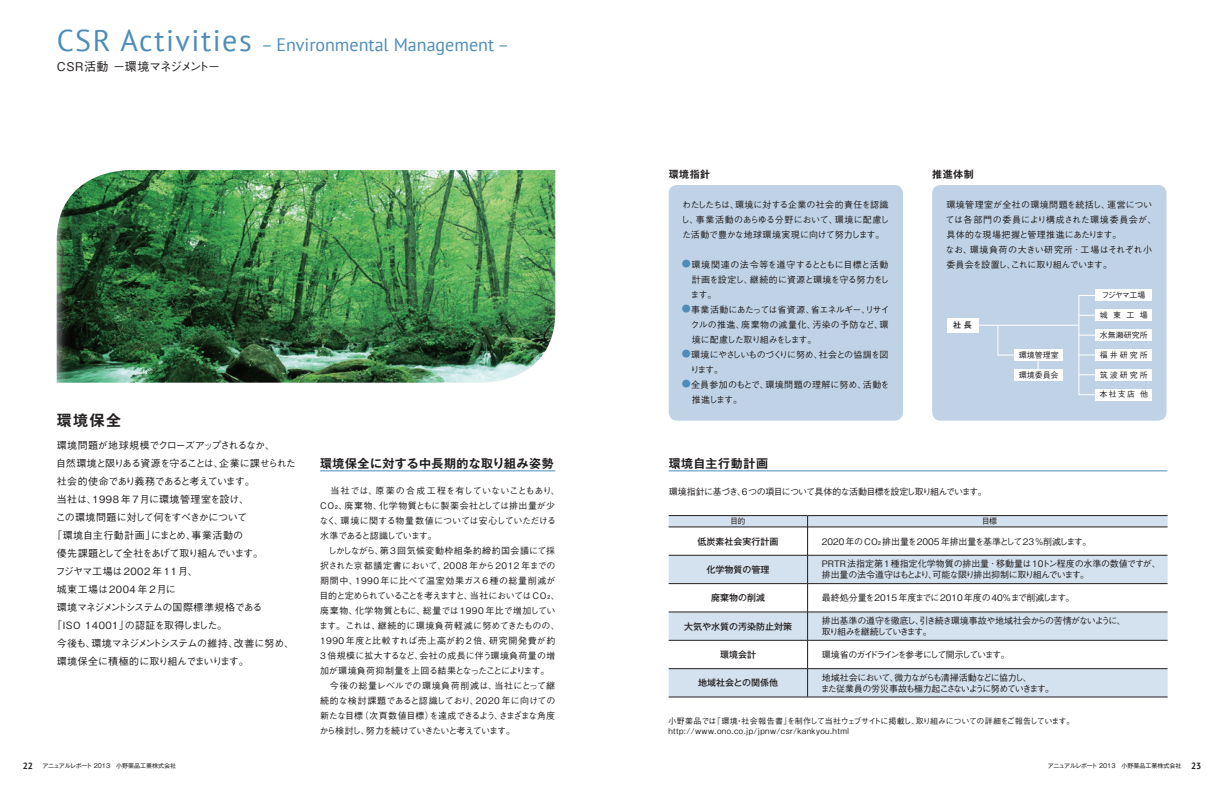
<style>
.page{position:relative;width:1224px;height:792px;background:#fff}
.page>*{position:absolute;margin:0;border:0;box-sizing:border-box;transform-origin:0 0}
.t1{font:18px "PT Sans";color:#4d8db9}
.t2{font:700 15px "Gothic MB101 Pro De";color:#231f20}
.t3{font:700 12px "Gothic MB101 Pro De";letter-spacing:.04em;color:#231f20}
.t4{font:500 12px "Gothic BBB Pro";letter-spacing:-.02em;color:#231f20}
.t5{font:500 10px "Gothic BBB Pro";letter-spacing:.05em;color:#231f20}
.t6{font:500 10px "Gothic BBB Pro";letter-spacing:-.025em;color:#231f20}
.t7{font:500 10px "Gothic BBB Pro";letter-spacing:-.08em;color:#231f20}
.t8{font:500 10px "Gothic BBB Pro";letter-spacing:-.045em;color:#231f20}
.t9{font:500 10px "Gothic BBB Pro";letter-spacing:-.095em;color:#231f20}
.t10{font:500 10px "Gothic BBB Pro";letter-spacing:-.085em;color:#231f20}
.t11{font:500 10px "Gothic BBB Pro";letter-spacing:-.055em;color:#231f20}
.t12{font:500 10px "Gothic BBB Pro";letter-spacing:-.09em;color:#231f20}
.t13{font:700 10px "Gothic MB101 Pro De";letter-spacing:.05em;color:#231f20}
.t14{font:500 9px/15px "Gothic BBB Pro";letter-spacing:.01em;color:#231f20}
.t15{font:500 9px/15px "Gothic BBB Pro";letter-spacing:-.02em;color:#231f20}
.t16{font:500 9px/15px "Gothic BBB Pro";letter-spacing:.02em;color:#231f20}
.t17{font:500 9px "Gothic BBB Pro";color:#231f20}
.t18{font:500 9px/11px "Gothic BBB Pro";letter-spacing:-.085em;color:#231f20}
.t19{font:500 9px/11px "Gothic BBB Pro";letter-spacing:-.115em;color:#231f20}
.t20{font:500 9px "Gothic MB101 Pro";color:#231f20}
.t21{font:500 9px "Gothic BBB Pro";letter-spacing:-.08em;color:#231f20}
.t22{font:500 9px/15px "Gothic BBB Pro";letter-spacing:-.09em;color:#231f20}
.t23{font:500 9px "Gothic BBB Pro";letter-spacing:-.15em;color:#231f20}
.t24{font:500 8px/10.5px "Gothic BBB Pro";letter-spacing:.05em;color:#231f20}
.t25{font:500 8px "Gothic BBB Pro";letter-spacing:.015em;color:#231f20}
.t26{font:500 8px "Gothic MB101 Pro";color:#231f20}
.t27{font:6px "Gothic MB101 Pro";color:#231f20}
.s1{font-size:30px}
.s2{color:#4d8db9}
.s3{font-family:"PT Sans";font-weight:700;font-size:9px}
</style>
<div class="page">
<img style="left:57px;top:170px;width:498px;height:213px">
<svg style="left:669px;top:516px;width:499px;height:181px;background:#cddae6"></svg>
<svg style="left:669px;top:528px;width:499px;height:140px"></svg>
<hr style="left:669px;top:555px;width:139px;height:1px;background:#231f20">
<hr style="left:808px;top:555px;width:360px;height:1px;background:#231f20">
<hr style="left:669px;top:583px;width:139px;height:1px;background:#231f20">
<hr style="left:808px;top:583px;width:360px;height:1px;background:#231f20">
<hr style="left:669px;top:612px;width:139px;height:1px;background:#231f20">
<hr style="left:808px;top:612px;width:360px;height:1px;background:#231f20">
<hr style="left:669px;top:640px;width:139px;height:1px;background:#231f20">
<hr style="left:808px;top:640px;width:360px;height:1px;background:#231f20">
<hr style="left:669px;top:668px;width:139px;height:1px;background:#231f20">
<hr style="left:808px;top:668px;width:360px;height:1px;background:#231f20">
<hr style="left:669px;top:515px;width:139px;height:1px;background:#231f20">
<hr style="left:808px;top:515px;width:360px;height:1px;background:#231f20">
<hr style="left:669px;top:527px;width:138px;height:1px;background:#231f20">
<hr style="left:808px;top:527px;width:360px;height:1px;background:#231f20">
<hr style="left:669px;top:697px;width:139px;height:1px;background:#231f20">
<hr style="left:808px;top:697px;width:360px;height:1px;background:#231f20">
<svg style="left:807px;top:516px;width:1px;height:181px"></svg>
<hr style="left:320px;top:470px;width:235px;height:1px;background:#4d8db9">
<hr style="left:669px;top:470px;width:498px;height:1px;background:#4d8db9">
<div style="left:669px;top:185px;width:234px;height:236px;background:#c0d3e6;border-radius:9px"></div>
<div style="left:932px;top:185px;width:235px;height:236px;background:#c0d3e6;border-radius:9px"></div>
<div style="left:1078px;top:295px;width:18px;height:100px;border:1px solid #fff"></div>
<svg style="left:997px;top:324px;width:27px;height:32px"></svg>
<svg style="left:1079px;top:315px;width:17px;height:1px"></svg>
<svg style="left:1079px;top:335px;width:17px;height:1px"></svg>
<svg style="left:1079px;top:354px;width:17px;height:1px"></svg>
<svg style="left:1079px;top:374px;width:17px;height:1px"></svg>
<hr style="left:967px;top:325px;width:112px;height:1px;background:#fff">
<div style="left:947px;top:318px;width:31px;height:14px;background:#fff"></div>
<div style="left:1096px;top:290px;width:56px;height:11px;background:#fff"></div>
<div style="left:1096px;top:310px;width:56px;height:11px;background:#fff"></div>
<div style="left:1096px;top:329px;width:56px;height:12px;background:#fff"></div>
<div style="left:1015px;top:349px;width:48px;height:12px;background:#fff"></div>
<div style="left:1015px;top:369px;width:48px;height:11px;background:#fff"></div>
<div style="left:1096px;top:349px;width:56px;height:12px;background:#fff"></div>
<div style="left:1096px;top:369px;width:56px;height:11px;background:#fff"></div>
<div style="left:1096px;top:389px;width:56px;height:11px;background:#fff"></div>
<h1 class="t1" style="left:57px;top:33px;width:454px"><span class="s1">CSR Activities</span> – Environmental Management –</h1>
<h3 class="t4" style="left:57px;top:57px;width:165px">CSR活動 −環境マネジメント−</h3>
<h2 class="t2" style="left:57px;top:408px;width:66px">環境保全</h2>
<p class="t13" style="left:669px;top:166px;width:43px">環境指針</p>
<p class="t13" style="left:932px;top:166px;width:43px">推進体制</p>
<p class="t15" style="left:681px;top:196px;width:210px;text-align:justify">わたしたちは、環境に対する企業の社会的責任を認識し、事業活動のあらゆる分野において、環境に配慮した活動で豊かな地球環境実現に向けて努力します。</p>
<p class="t15" style="left:691px;top:256px;width:200px;text-align:justify;text-indent:-9px"><span class="s2">●</span>環境関連の法令等を遵守するとともに目標と活動計画を設定し、継続的に資源と環境を守る努力をします。</p>
<p class="t15" style="left:691px;top:301px;width:201px;text-indent:-9px"><span class="s2">●</span>事業活動にあたっては省資源、省エネルギー、リサイクルの推進、廃棄物の減量化、汚染の予防など、環境に配慮した取り組みをします。</p>
<p class="t22" style="left:690px;top:346px;width:200px;text-indent:-9px"><span class="s2">●</span>環境にやさしいものづくりに努め、社会との協調を図ります。</p>
<p class="t16" style="left:692px;top:376px;width:199px;text-indent:-10px"><span class="s2">●</span>全員参加のもとで、環境問題の理解に努め、活動を推進します。</p>
<p class="t16" style="left:946px;top:196px;width:212px">環境管理室が全社の環境問題を統括し、運営については各部門の委員により構成された環境委員会が、具体的な現場把握と管理推進にあたります。<br>なお、環境負荷の大きい研究所･工場はそれぞれ小委員会を設置し、これに取り組んでいます。</p>
<p class="t26" style="left:953px;top:318px;width:20px">社 長</p>
<p class="t25" style="left:1019px;top:348px;width:41px">環境管理室</p>
<p class="t25" style="left:1019px;top:368px;width:41px">環境委員会</p>
<p class="t25" style="left:1102px;top:289px;width:45px">フジヤマ工場</p>
<p class="t25" style="left:1100px;top:328px;width:49px">水無瀬研究所</p>
<p class="t25" style="left:1100px;top:309px;width:50px">城東工場</p>
<p class="t25" style="left:1100px;top:348px;width:49px">福井研究所</p>
<p class="t25" style="left:1100px;top:368px;width:49px">筑波研究所</p>
<p class="t25" style="left:1100px;top:388px;width:50px">本社支店 他</p>
<p class="t9" style="left:57px;top:437px;width:220px">環境問題が地球規模でクローズアップされるなか、</p>
<p class="t7" style="left:56px;top:455px;width:241px">自然環境と限りある資源を守ることは、企業に課せられた</p>
<p class="t12" style="left:57px;top:473px;width:199px">社会的使命であり義務であると考えています。</p>
<p class="t5" style="left:57px;top:491px;width:194px">当社は、1998 年 7月に環境管理室を設け、</p>
<p class="t6" style="left:56px;top:509px;width:193px">この環境問題に対して何をすべきかについて</p>
<p class="t5" style="left:52px;top:527px;width:193px">「環境自主行動計画」にまとめ、事業活動の</p>
<p class="t10" style="left:57px;top:545px;width:208px">優先課題として全社をあげて取り組んでいます。</p>
<p class="t5" style="left:55px;top:563px;width:144px">フジヤマ工場は2002 年 11月、</p>
<p class="t5" style="left:57px;top:581px;width:121px">城東工場は2004 年 2月に</p>
<p class="t11" style="left:57px;top:599px;width:207px">環境マネジメントシステムの国際標準規格である</p>
<p class="t5" style="left:52px;top:617px;width:177px">「ISO 14001」の認証を取得しました。</p>
<p class="t8" style="left:57px;top:635px;width:239px">今後も、環境マネジメントシステムの維持、改善に努め、</p>
<p class="t6" style="left:57px;top:653px;width:194px">環境保全に積極的に取り組んでまいります。</p>
<h3 class="t3" style="left:320px;top:453px;width:235px">環境保全に対する中長期的な取り組み姿勢</h3>
<h3 class="t3" style="left:669px;top:453px;width:101px">環境自主行動計画</h3>
<p class="t14" style="left:319px;top:482px;width:242px">　当社では、原薬の合成工程を有していないこともあり、<br>CO₂、廃棄物、化学物質ともに製薬会社としては排出量が少なく、環境に関する物量数値については安心していただける水準であると認識しています。<br>　しかしながら、第3回気候変動枠組条約締約国会議にて採択された京都議定書において、2008 年から2012 年までの期間中、1990 年に比べて温室効果ガス6 種の総量削減が目的と定められていることを考えますと、当社においては CO₂、廃棄物、化学物質ともに、総量では1990 年比で増加しています。これは、継続的に環境負荷軽減に努めてきたものの、<br>1990 年度と比較すれば売上高が約 2 倍、研究開発費が約<br>3 倍規模に拡大するなど、会社の成長に伴う環境負荷量の増加が環境負荷抑制量を上回る結果となったことによります。<br>　今後の総量レベルでの環境負荷削減は、当社にとって継続的な検討課題であると認識しており、2020 年に向けての新たな目標（次頁数値目標）を達成できるよう、さまざまな角度から検討し、努力を続けていきたいと考えています。</p>
<p class="t21" style="left:669px;top:484px;width:319px">環境指針に基づき、6 つの項目について具体的な活動目標を設定し取り組んでいます。</p>
<p class="t25" style="left:730px;top:515px;width:17px">目的</p>
<p class="t25" style="left:982px;top:515px;width:17px">目標</p>
<p class="t20" style="left:698px;top:534px;width:82px">低炭素社会実行計画</p>
<p class="t17" style="left:822px;top:534px;width:271px">2020年のCO₂排出量を2005年排出量を基準として23％削減します。</p>
<p class="t20" style="left:707px;top:562px;width:64px">化学物質の管理</p>
<p class="t15" style="left:822px;top:557px;width:341px;line-height:11px">PRTR法指定第1種指定化学物質の排出量･移動量は10トン程度の水準の数値ですが、排出量の法令遵守はもとより、可能な限り排出抑制に取り組んでいます。</p>
<p class="t20" style="left:711px;top:590px;width:55px">廃棄物の削減</p>
<p class="t17" style="left:822px;top:591px;width:254px">最終処分量を2015年度までに2010年度の40%まで削減します。</p>
<p class="t20" style="left:684px;top:619px;width:109px">大気や水質の汚染防止対策</p>
<p class="t19" style="left:822px;top:614px;width:306px">排出基準の遵守を徹底し、引き続き環境事故や地域社会からの苦情がないように、取り組みを継続していきます。</p>
<p class="t20" style="left:720px;top:647px;width:37px">環境会計</p>
<p class="t23" style="left:822px;top:647px;width:190px">環境省のガイドラインを参考にして開示しています。</p>
<p class="t20" style="left:698px;top:675px;width:81px">地域社会との関係他</p>
<p class="t18" style="left:821px;top:671px;width:235px">地域社会において、微力ながらも清掃活動などに協力し、<br>また従業員の労災事故も極力起こさないように努めていきます。</p>
<p class="t24" style="left:668px;top:715px;width:408px">小野薬品では『環境・社会報告書』を制作して当社ウェブサイトに掲載し、取り組みについての詳細をご報告しています。http://www.ono.co.jp/jpnw/csr/kankyou.html</p>
<p class="t27" style="left:23px;top:761px;width:155px"><span class="s3">22</span> アニュアルレポート 2013　小野薬品工業株式会社</p>
<p class="t27" style="left:1048px;top:761px;width:155px">アニュアルレポート 2013　小野薬品工業株式会社 <span class="s3">23</span></p>
</div>
